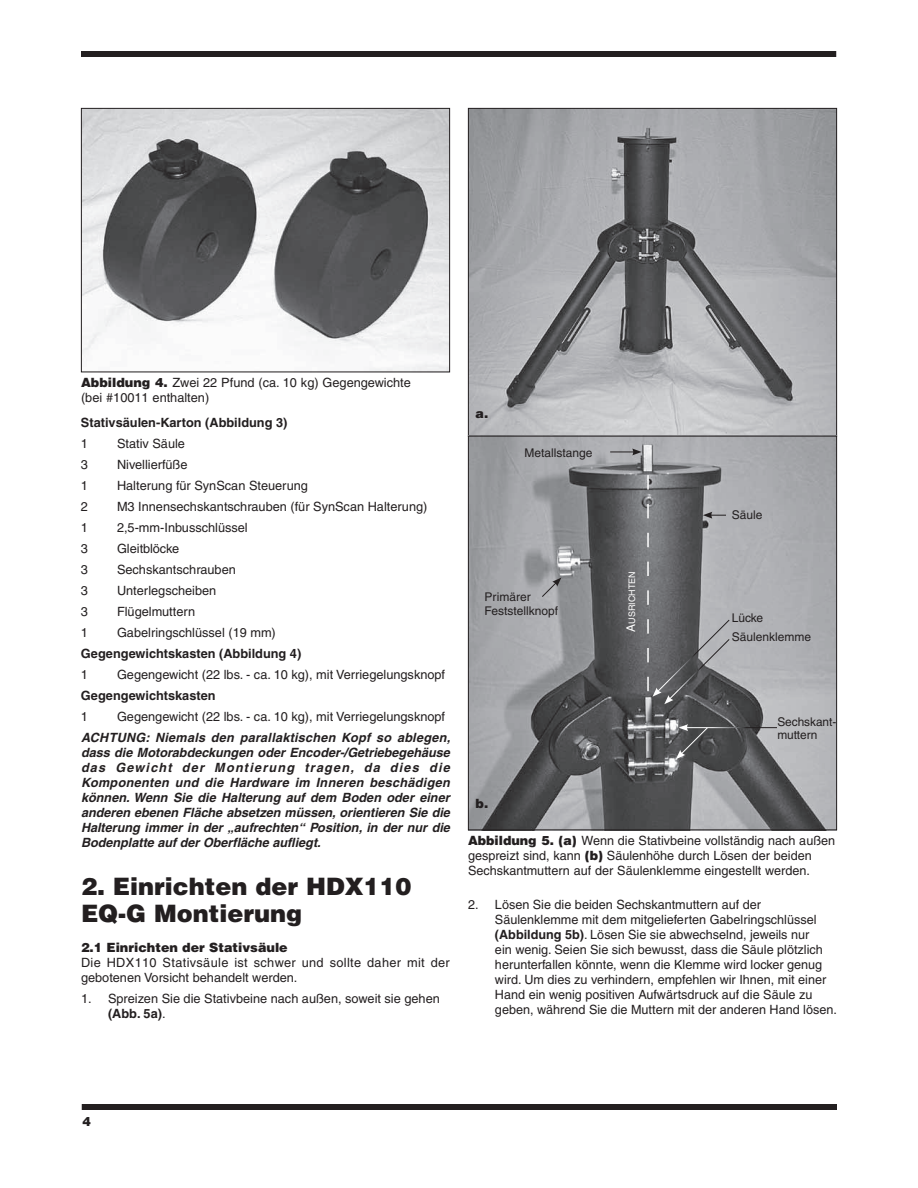
<style>
.page{position:relative;width:918px;height:1188px;background:#fff}
.page>*{position:absolute;margin:0;border:0;box-sizing:border-box;transform-origin:0 0}
.t1{font:900 24px/27px "Helvetica";color:#231f20}
.t2{font:12.75px/15px "Helvetica";color:#231f20}
.t3{font:italic 700 12.75px/15px "Helvetica";color:#231f20;text-align:justify}
.t4{font:12.75px/15px "Helvetica";letter-spacing:.025em;color:#231f20}
.t5{font:700 12.75px "Helvetica";color:#231f20}
.t6{font:900 12.75px "Helvetica";color:#231f20}
.t7{font:12px/13.5px "Helvetica";color:#231f20}
.t8{font:9px "Helvetica";color:#fff}
.s1{font-weight:900}
.s2{font-weight:700}
.s3{font-size:12px}
</style>
<div class="page">
<div style="left:81px;top:51px;width:755px;height:6px;background:#231f20"></div>
<div style="left:82px;top:1104px;width:755px;height:6px;background:#231f20"></div>
<img style="left:470px;top:110px;width:365px;height:718px">
<div style="left:468px;top:108px;width:369px;height:328px;border:1px solid #231f20"></div>
<div style="left:468px;top:436px;width:369px;height:394px;border:1px solid #231f20"></div>
<img style="left:83px;top:110px;width:365px;height:260px">
<div style="left:81px;top:108px;width:369px;height:264px;border:1px solid #231f20"></div>
<svg style="left:610px;top:448px;width:32px;height:7px"></svg>
<svg style="left:541px;top:578px;width:20px;height:20px"></svg>
<svg style="left:647px;top:475px;width:83px;height:229px;background:#797a7c"></svg>
<hr style="left:686px;top:727px;width:91px;height:1px;background:#fff">
<svg style="left:676px;top:724px;width:33px;height:35px"></svg>
<p class="t2" style="left:81px;top:375px;width:331px"><span class="s1">Abbildung 4.</span> Zwei 22 Pfund (ca. 10 kg) Gegengewichte (bei #10011 enthalten)</p>
<p class="t5" style="left:81px;top:415px;width:208px">Stativsäulen-Karton (Abbildung 3)</p>
<p class="t2" style="left:81px;top:436px;width:9px">1</p>
<p class="t2" style="left:117px;top:436px;width:70px">Stativ Säule</p>
<p class="t2" style="left:81px;top:457px;width:9px">3</p>
<p class="t2" style="left:117px;top:457px;width:72px">Nivellierfüße</p>
<p class="t2" style="left:81px;top:478px;width:9px">1</p>
<p class="t2" style="left:117px;top:478px;width:193px">Halterung für SynScan Steuerung</p>
<p class="t2" style="left:81px;top:499px;width:9px">2</p>
<p class="t2" style="left:117px;top:499px;width:312px">M3 Innensechskantschrauben (für SynScan Halterung)</p>
<p class="t2" style="left:81px;top:520px;width:9px">1</p>
<p class="t2" style="left:117px;top:520px;width:132px">2,5-mm-Inbusschlüssel</p>
<p class="t2" style="left:81px;top:541px;width:9px">3</p>
<p class="t2" style="left:117px;top:541px;width:64px">Gleitblöcke</p>
<p class="t2" style="left:81px;top:562px;width:9px">3</p>
<p class="t2" style="left:117px;top:562px;width:120px">Sechskantschrauben</p>
<p class="t2" style="left:81px;top:583px;width:9px">3</p>
<p class="t2" style="left:117px;top:583px;width:101px">Unterlegscheiben</p>
<p class="t2" style="left:81px;top:604px;width:9px">3</p>
<p class="t2" style="left:117px;top:604px;width:80px">Flügelmuttern</p>
<p class="t2" style="left:81px;top:625px;width:9px">1</p>
<p class="t2" style="left:117px;top:625px;width:160px">Gabelringschlüssel (19 mm)</p>
<p class="t5" style="left:81px;top:646px;width:222px">Gegengewichtskasten (Abbildung 4)</p>
<p class="t2" style="left:81px;top:667px;width:9px">1</p>
<p class="t2" style="left:117px;top:667px;width:330px">Gegengewicht (22 lbs. - ca. 10 kg), mit Verriegelungsknopf</p>
<p class="t5" style="left:81px;top:688px;width:136px">Gegengewichtskasten</p>
<p class="t2" style="left:81px;top:709px;width:9px">1</p>
<p class="t2" style="left:117px;top:709px;width:330px">Gegengewicht (22 lbs. - ca. 10 kg), mit Verriegelungsknopf</p>
<p class="t3" style="left:81px;top:730px;width:371px">ACHTUNG: Niemals den parallaktischen Kopf so ablegen, dass die Motorabdeckungen oder Encoder-/Getriebegehäuse das Gewicht der Montierung tragen, da dies die Komponenten und die Hardware im Inneren beschädigen können. Wenn Sie die Halterung auf dem Boden oder einer anderen ebenen Fläche absetzen müssen, orientieren Sie die Halterung immer in der „aufrechten“ Position, in der nur die Bodenplatte auf der Oberfläche aufliegt.</p>
<h1 class="t1" style="left:81px;top:872px;width:332px">2. Einrichten der HDX110<br>EQ-G Montierung</h1>
<p class="t6" style="left:81px;top:939px;width:208px">2.1 Einrichten der Stativsäule</p>
<p class="t4" style="left:81px;top:955px;width:370px">Die HDX110 Stativsäule ist schwer und sollte daher mit der gebotenen Vorsicht behandelt werden.</p>
<p class="t2" style="left:108px;top:991px;width:333px;text-indent:-27px">1. Spreizen Sie die Stativbeine nach außen, soweit sie gehen <span class="s2">(Abb. 5a)</span>.</p>
<p class="t6" style="left:475px;top:405px;width:14px">a.</p>
<p class="t7" style="left:525px;top:446px;width:70px">Metallstange</p>
<p class="t7" style="left:484px;top:591px;width:75px">Primärer<br>Feststellknopf</p>
<p class="t8" style="left:627px;top:632px;width:62px;rotate:-90deg"><span class="s3">A</span>usrichten</p>
<p class="t6" style="left:475px;top:795px;width:14px">b.</p>
<p class="t7" style="left:732px;top:508px;width:32px">Säule</p>
<p class="t7" style="left:732px;top:608px;width:81px;line-height:19.4px">Lücke<br>Säulenklemme</p>
<p class="t7" style="left:777px;top:715px;width:60px">Sechskant&shy;muttern</p>
<p class="t2" style="left:468px;top:833px;width:369px"><span class="s1">Abbildung 5. (a)</span> Wenn die Stativbeine vollständig nach außen gespreizt sind, kann <span class="s1">(b)</span> Säulenhöhe durch Lösen der beiden<br>Sechskantmuttern auf der Säulenklemme eingestellt werden.</p>
<p class="t2" style="left:495px;top:897px;width:343px;text-indent:-27px">2. Lösen Sie die beiden Sechskantmuttern auf der Säulenklemme mit dem mitgelieferten Gabelringschlüssel <span class="s2">(Abbildung 5b)</span>. Lösen Sie sie abwechselnd, jeweils nur<br>ein wenig. Seien Sie sich bewusst, dass die Säule plötzlich herunterfallen könnte, wenn die Klemme wird locker genug wird. Um dies zu verhindern, empfehlen wir Ihnen, mit einer Hand ein wenig positiven Aufwärtsdruck auf die Säule zu geben, während Sie die Muttern mit der anderen Hand lösen.</p>
<p class="t6" style="left:82px;top:1113px;width:10px">4</p>
</div>
